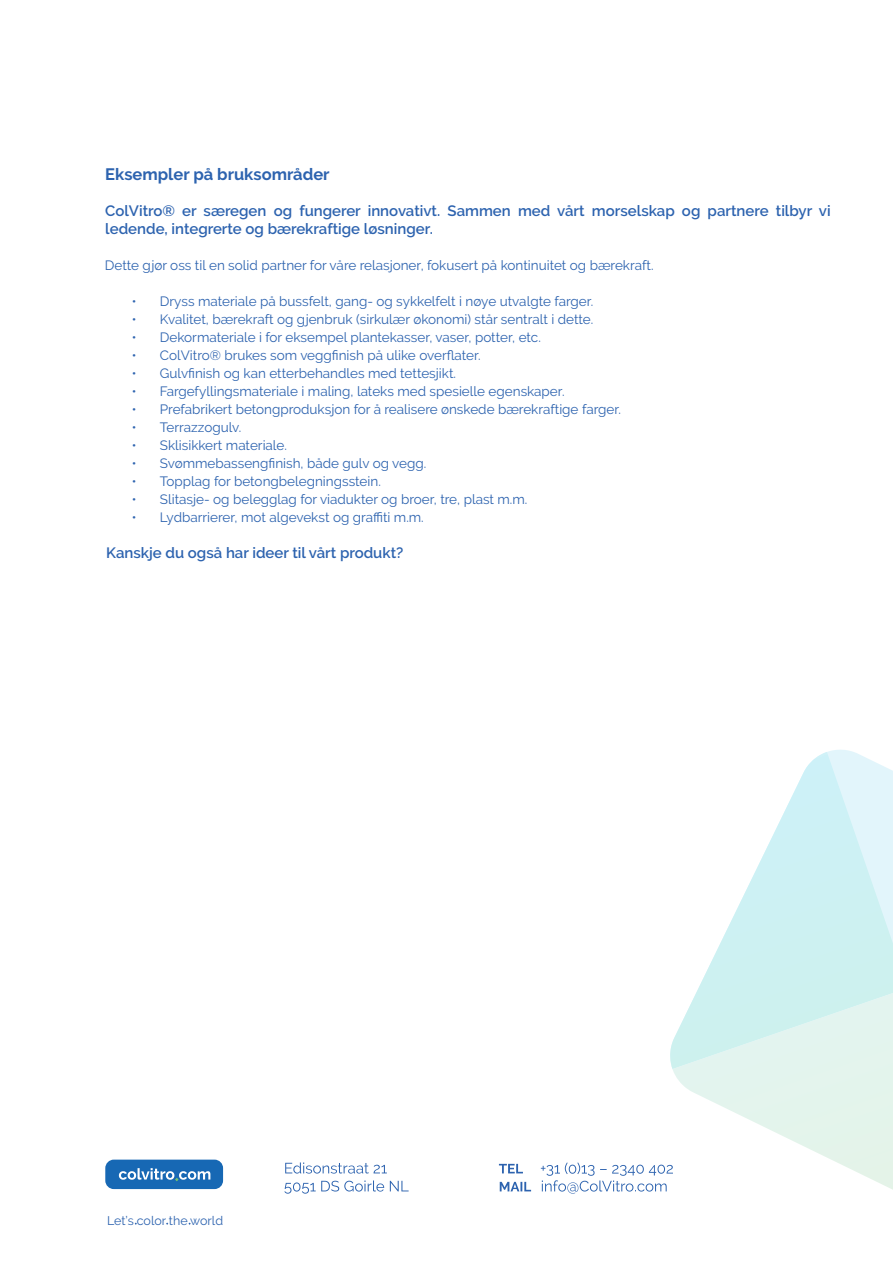
<style>
.page{position:relative;width:893px;height:1263px;background:#fff}
.page>*{position:absolute;margin:0;border:0;box-sizing:border-box;transform-origin:0 0}
.t1{font:700 16.5px "Raleway";color:#2d63af}
.t2{font:600 15px/18px "Raleway";color:#2d63af}
.t3{font:13.5px "Raleway";color:#2d63af}
.t4{font:12.45px "Raleway";color:#2d63af}
</style>
<div class="page">
<div style="left:105px;top:1159px;width:118px;height:30px;background:#1768b4;border-radius:9px"></div>
<svg style="left:119px;top:1168px;width:91px;height:13px"></svg>
<svg style="left:672px;top:1069px;width:221px;height:121px;fill:#e4f4ee"></svg>
<svg style="left:670px;top:752px;width:223px;height:317px"></svg>
<svg style="left:284px;top:1180px;width:125px;height:14px"></svg>
<svg style="left:285px;top:1162px;width:102px;height:11px"></svg>
<svg style="left:499px;top:1162px;width:174px;height:31px"></svg>
<p class="t1" style="left:105px;top:165px;width:226px">Eksempler på bruksområder</p>
<p class="t2" style="left:105px;top:202px;width:727px">ColVitro® er særegen og fungerer innovativt. Sammen med vårt morselskap og partnere tilbyr vi ledende, integrerte og bærekraftige løsninger.</p>
<p class="t3" style="left:105px;top:257px;width:550px">Dette gjør oss til en solid partner for våre relasjoner, fokusert på kontinuitet og bærekraft.</p>
<p class="t3" style="left:160px;top:293px;width:435px">Dryss materiale på bussfelt, gang- og sykkelfelt i nøye utvalgte farger.</p>
<p class="t3" style="left:160px;top:311px;width:435px">Kvalitet, bærekraft og gjenbruk (sirkulær økonomi) står sentralt i dette.</p>
<p class="t3" style="left:160px;top:329px;width:382px">Dekormateriale i for eksempel plantekasser, vaser, potter, etc.</p>
<p class="t3" style="left:160px;top:347px;width:322px">ColVitro® brukes som veggfinish på ulike overflater.</p>
<p class="t3" style="left:160px;top:365px;width:298px">Gulvfinish og kan etterbehandles med tettesjikt.</p>
<p class="t3" style="left:160px;top:383px;width:406px">Fargefyllingsmateriale i maling, lateks med spesielle egenskaper.</p>
<p class="t3" style="left:160px;top:401px;width:463px">Prefabrikert betongproduksjon for å realisere ønskede bærekraftige farger.</p>
<p class="t3" style="left:160px;top:419px;width:83px">Terrazzogulv.</p>
<p class="t3" style="left:160px;top:437px;width:129px">Sklisikkert materiale.</p>
<p class="t3" style="left:160px;top:455px;width:268px">Svømmebassengfinish, både gulv og vegg.</p>
<p class="t3" style="left:160px;top:473px;width:222px">Topplag for betongbelegningsstein.</p>
<p class="t3" style="left:160px;top:491px;width:369px">Slitasje- og belegglag for viadukter og broer, tre, plast m.m.</p>
<p class="t3" style="left:160px;top:509px;width:265px">Lydbarrierer, mot algevekst og graffiti m.m.</p>
<p class="t2" style="left:106px;top:544px;width:299px">Kanskje du også har ideer til vårt produkt?</p>
<p class="t3" style="left:132px;top:293px;width:6px">•</p>
<p class="t3" style="left:132px;top:311px;width:6px">•</p>
<p class="t3" style="left:132px;top:329px;width:6px">•</p>
<p class="t3" style="left:132px;top:347px;width:6px">•</p>
<p class="t3" style="left:132px;top:365px;width:6px">•</p>
<p class="t3" style="left:132px;top:383px;width:6px">•</p>
<p class="t3" style="left:132px;top:401px;width:6px">•</p>
<p class="t3" style="left:132px;top:419px;width:6px">•</p>
<p class="t3" style="left:132px;top:437px;width:6px">•</p>
<p class="t3" style="left:132px;top:455px;width:6px">•</p>
<p class="t3" style="left:132px;top:473px;width:6px">•</p>
<p class="t3" style="left:132px;top:491px;width:6px">•</p>
<p class="t3" style="left:132px;top:509px;width:6px">•</p>
<p class="t4" style="left:107px;top:1213px;width:117px">Let’s color the world</p>
</div>
